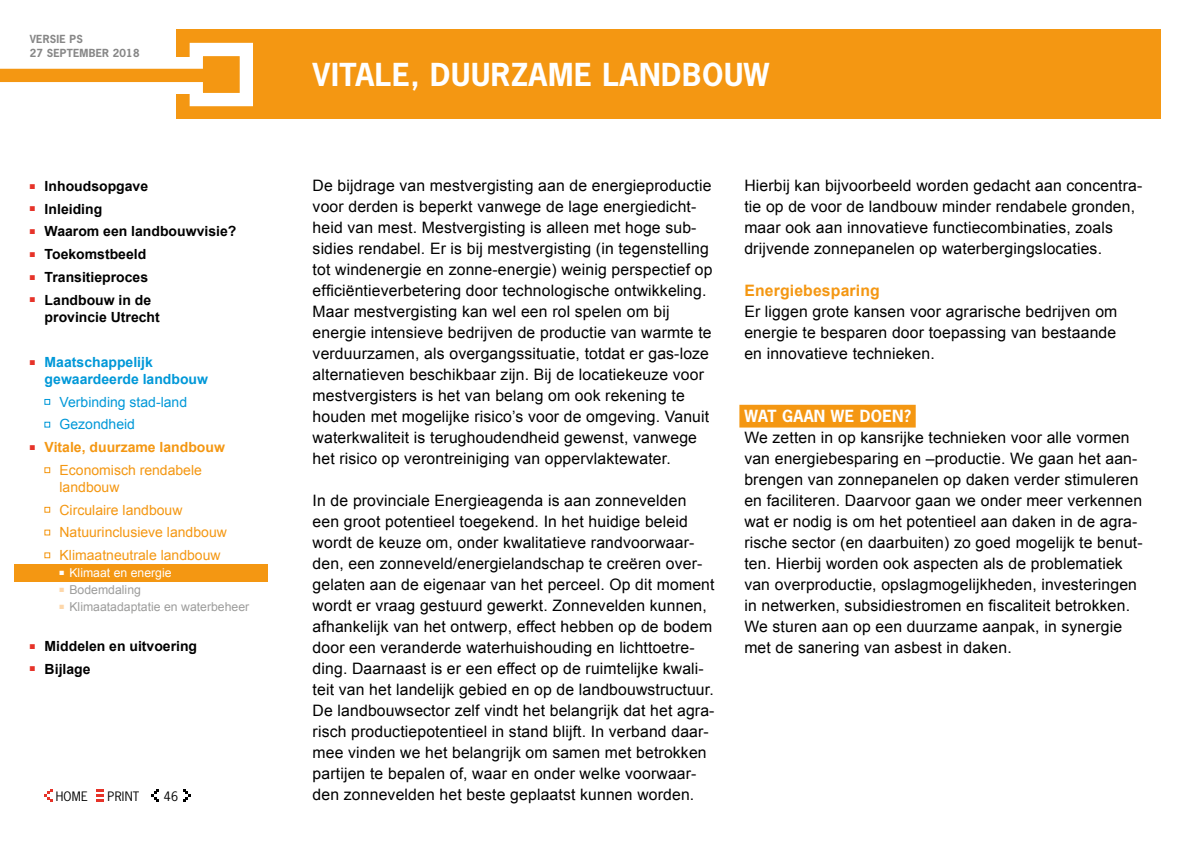
<style>
.page{position:relative;width:1191px;height:844px;background:#fff}
.page>*{position:absolute;margin:0;border:0;box-sizing:border-box;transform-origin:0 0}
.t1{font:700 29.75px "News Gothic";letter-spacing:.02em;color:#fff}
.t2{font:15.75px/21px "Arial";letter-spacing:.01em;color:#000}
.t3{font:700 15.75px "Arial";letter-spacing:.01em;color:#f49712}
.t4{font:700 15.75px "News Gothic";letter-spacing:.02em;color:#fff}
.t5{font:700 14px/16.8px "Arial";color:#000}
.t6{font:14px/22.8px "Arial";color:#f49712}
.t7{font:700 14px/22.8px "Arial";color:#f49712;text-align:center}
.t8{font:700 14px/16.8px "Arial";color:#0098d8}
.t9{font:14px/22.8px "Arial";color:#0098d8}
.t10{font:12.25px "Arial";color:#9d9d9c}
.t11{font:12.25px "Arial";color:#fff}
.t12{font:12.25px "News Gothic";letter-spacing:.02em;color:#000}
.t13{font:700 10.5px/14px "News Gothic";letter-spacing:.02em;color:#878787}
.s1{font-weight:400}
</style>
<div class="page">
<div style="left:177px;top:30px;width:984px;height:89px;background:#f49712"></div>
<div style="left:190px;top:43px;width:63px;height:63px;background:#f49712;border:13px solid #fff"></div>
<div style="left:157px;top:57px;width:39px;height:37px;background:#fff"></div>
<div style="left:0;top:69px;width:222px;height:13px;background:#f49712"></div>
<div style="left:15px;top:564px;width:253px;height:17px;background:#f49712"></div>
<svg style="left:152px;top:789px;width:7px;height:12px"></svg>
<svg style="left:45px;top:789px;width:7px;height:12px"></svg>
<svg style="left:183px;top:789px;width:8px;height:12px"></svg>
<svg style="left:96px;top:789px;width:8px;height:12px"></svg>
<svg style="left:44px;top:399px;width:6px;height:5px"></svg>
<svg style="left:44px;top:421px;width:6px;height:6px"></svg>
<svg style="left:44px;top:467px;width:6px;height:6px"></svg>
<svg style="left:44px;top:507px;width:6px;height:5px"></svg>
<svg style="left:44px;top:529px;width:6px;height:6px"></svg>
<svg style="left:44px;top:552px;width:6px;height:6px"></svg>
<div style="left:739px;top:404px;width:176px;height:23px;background:#f49712"></div>
<p class="t13" style="left:30px;top:32px;width:111px">VERSIE PS<br>27 SEPTEMBER 2018</p>
<p class="t5" style="left:30px;top:178px;width:120px"><sup>■</sup> Inhoudsopgave</p>
<p class="t5" style="left:30px;top:201px;width:74px"><sup>■</sup> Inleiding</p>
<p class="t5" style="left:30px;top:223px;width:208px"><sup>■</sup> Waarom een landbouwvisie?</p>
<p class="t5" style="left:30px;top:246px;width:118px"><sup>■</sup> Toekomstbeeld</p>
<p class="t5" style="left:30px;top:269px;width:120px"><sup>■</sup> Transitieproces</p>
<p class="t5" style="left:45px;top:292px;width:117px;text-indent:-15px"><sup>■</sup> Landbouw in de provincie Utrecht</p>
<p class="t8" style="left:45px;top:354px;width:165px;text-indent:-15px"><sup>■</sup> Maatschappelijk gewaardeerde landbouw</p>
<p class="t9" style="left:60px;top:390px;width:129px">Verbinding stad-land<br>Gezondheid</p>
<p class="t7" style="left:30px;top:436px;width:197px"><sup>■</sup> Vitale, duurzame landbouw<br><span class="s1">Economisch rendabele</span></p>
<p class="t6" style="left:60px;top:475px;width:169px">landbouw<br>Circulaire landbouw<br>Natuurinclusieve landbouw<br>Klimaatneutrale landbouw</p>
<p class="t11" style="left:60px;top:564px;width:114px">■ Klimaat en energie</p>
<p class="t10" style="left:60px;top:581px;width:83px"><sup>■</sup> Bodemdaling</p>
<p class="t10" style="left:60px;top:599px;width:191px"><sup>■</sup> Klimaatadaptatie en waterbeheer</p>
<p class="t5" style="left:30px;top:638px;width:169px"><sup>■</sup> Middelen en uitvoering</p>
<p class="t5" style="left:30px;top:660px;width:62px"><sup>■</sup> Bijlage</p>
<p class="t12" style="left:56px;top:787px;width:34px">HOME</p>
<p class="t12" style="left:108px;top:787px;width:33px">PRINT</p>
<p class="t12" style="left:164px;top:787px;width:16px">46</p>
<h1 class="t1" style="left:313px;top:55px;width:458px">VITALE, DUURZAME LANDBOUW</h1>
<p class="t2" style="left:313px;top:175px;width:401px">De bijdrage van mestvergisting aan de energieproductie voor derden is beperkt vanwege de lage energiedicht&shy;heid van mest. Mestvergisting is alleen met hoge sub&shy;sidies rendabel. Er is bij mestvergisting (in tegenstelling tot windenergie en zonne-energie) weinig perspectief op efficiëntieverbetering door technologische ontwikkeling.<br>Maar mestvergisting kan wel een rol spelen om bij energie intensieve bedrijven de productie van warmte te verduurzamen, als overgangssituatie, totdat er gas-loze alternatieven beschikbaar zijn. Bij de locatiekeuze voor mestvergisters is het van belang om ook rekening te houden met mogelijke risico’s voor de omgeving. Vanuit waterkwaliteit is terughoudendheid gewenst, vanwege het risico op verontreiniging van oppervlaktewater.</p>
<p class="t2" style="left:313px;top:490px;width:403px">In de provinciale Energieagenda is aan zonnevelden een groot potentieel toegekend. In het huidige beleid wordt de keuze om, onder kwalitatieve randvoorwaar&shy;den, een zonneveld/energielandschap te creëren over&shy;gelaten aan de eigenaar van het perceel. Op dit moment wordt er vraag gestuurd gewerkt. Zonnevelden kunnen, afhankelijk van het ontwerp, effect hebben op de bodem door een veranderde waterhuishouding en lichttoetre&shy;ding. Daarnaast is er een effect op de ruimtelijke kwali&shy;teit van het landelijk gebied en op de landbouwstructuur.<br>De landbouwsector zelf vindt het belangrijk dat het agra&shy;risch productiepotentieel in stand blijft. In verband daar&shy;mee vinden we het belangrijk om samen met betrokken partijen te bepalen of, waar en onder welke voorwaar&shy;den zonnevelden het beste geplaatst kunnen worden.</p>
<p class="t2" style="left:744px;top:175px;width:399px">Hierbij kan bijvoorbeeld worden gedacht aan concentra&shy;tie op de voor de landbouw minder rendabele gronden, maar ook aan innovatieve functiecombinaties, zoals drijvende zonnepanelen op waterbergingslocaties.</p>
<p class="t3" style="left:744px;top:280px;width:137px">Energiebesparing</p>
<p class="t2" style="left:744px;top:301px;width:374px;text-align:justify">Er liggen grote kansen voor agrarische bedrijven om energie te besparen door toepassing van bestaande en innovatieve technieken.</p>
<p class="t4" style="left:744px;top:405px;width:168px">WAT GAAN WE DOEN?</p>
<p class="t2" style="left:744px;top:427px;width:400px">We zetten in op kansrijke technieken voor alle vormen van energiebesparing en –productie. We gaan het aan&shy;brengen van zonnepanelen op daken verder stimuleren en faciliteren. Daarvoor gaan we onder meer verkennen wat er nodig is om het potentieel aan daken in de agra&shy;rische sector (en daarbuiten) zo goed mogelijk te benut&shy;ten. Hierbij worden ook aspecten als de problematiek van overproductie, opslagmogelijkheden, investeringen in netwerken, subsidiestromen en fiscaliteit betrokken.<br>We sturen aan op een duurzame aanpak, in synergie met de sanering van asbest in daken.</p>
</div>
